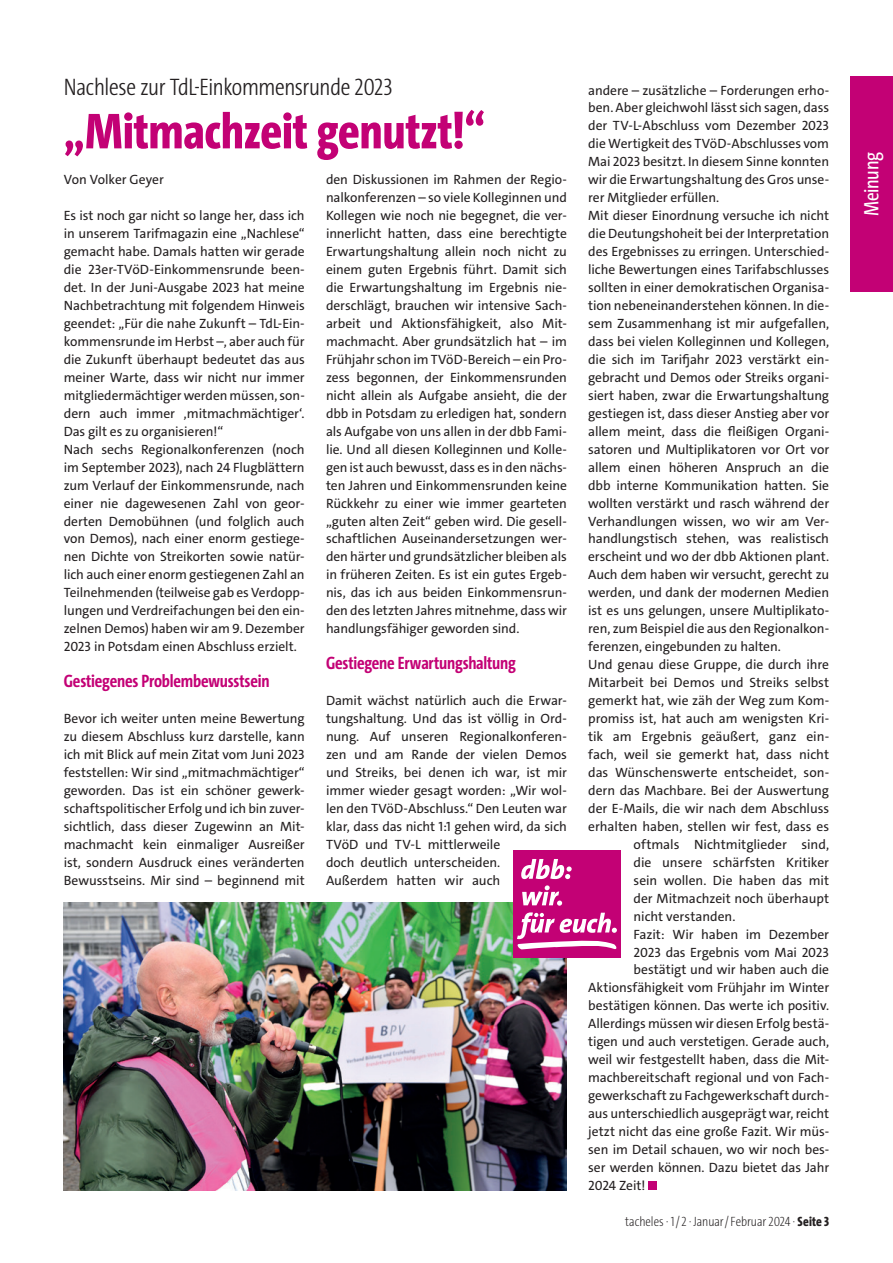
<style>
.page{position:relative;width:893px;height:1263px;background:#fff}
.page>*{position:absolute;margin:0;border:0;box-sizing:border-box;transform-origin:0 0}
._03_Überschrift_34pt_Mag{font:800 51px "The Sans Cd LF8";letter-spacing:-.005em;color:#c30175}
._02_Dachzeile_16pt{font:300 24px "The Sans Cd LF3";letter-spacing:-.015em;color:#231f20}
._05_Fliesstext{font:21px "The Sans Cd LF5 Plain";letter-spacing:-.015em;color:#fff}
._06_Zw-Überschrift_12_Mag{font:700 18px "The Sans Cd LF7";letter-spacing:-.01em;color:#c30175}
._05_Fliesstext-2{font:13.5px/18px "The Sans C4 s";letter-spacing:-.005em;color:#231f20;text-align:justify}
.t1{font:200 13.5px "The Sans Cd LF2";letter-spacing:-.005em;color:#231f20}
.s1{font-family:"The Sans Cd LF8";font-weight:800}
</style>
<div class="page">
<div style="left:850px;top:77px;width:43px;height:215px;background:#c30175"></div>
<div style="left:648px;top:1181px;width:9px;height:9px;background:#c30175"></div>
<img style="left:64px;top:902px;width:503px;height:289px">
<div style="left:513px;top:850px;width:108px;height:108px;background:#c30175"></div>
<svg style="left:521px;top:859px;width:51px;height:20px"></svg>
<svg style="left:522px;top:885px;width:40px;height:21px"></svg>
<svg style="left:517px;top:912px;width:100px;height:38px"></svg>
<p class="_02_Dachzeile_16pt" style="left:64px;top:71px;width:330px">Nachlese zur TdL-Einkommensrunde 2023</p>
<p class="_03_Überschrift_34pt_Mag" style="left:64px;top:98px;width:423px">„Mitmachzeit genutzt!“</p>
<p class="_05_Fliesstext-2" style="left:64px;top:171px;width:102px">Von Volker Geyer</p>
<p class="_05_Fliesstext-2" style="left:64px;top:207px;width:242px">Es ist noch gar nicht so lange her, dass ich in unserem Tarifmagazin eine „Nachlese“ gemacht habe. Damals hatten wir gerade die 23er-TVöD-Einkommensrunde been&shy;det. In der Juni-Ausgabe 2023 hat meine Nachbetrachtung mit folgendem Hinweis geendet: „Für die nahe Zukunft – TdL-Ein&shy;kommensrunde im Herbst –, aber auch für die Zukunft überhaupt bedeutet das aus meiner Warte, dass wir nicht nur immer mitgliedermächtiger werden müssen, son&shy;dern auch immer ‚mitmachmächtiger‘.<br>Das gilt es zu organisieren!“</p>
<p class="_05_Fliesstext-2" style="left:64px;top:440px;width:242px">Nach sechs Regionalkonferenzen (noch im September 2023), nach 24 Flugblättern zum Verlauf der Einkommensrunde, nach einer nie dagewesenen Zahl von geor&shy;derten Demobühnen (und folglich auch von Demos), nach einer enorm gestiege&shy;nen Dichte von Streikorten sowie natür&shy;lich auch einer enorm gestiegenen Zahl an Teilnehmenden (teilweise gab es Verdopp&shy;lungen und Verdreifachungen bei den ein&shy;zelnen Demos) haben wir am 9. Dezember 2023 in Potsdam einen Abschluss erzielt.</p>
<p class="_06_Zw-Überschrift_12_Mag" style="left:64px;top:669px;width:207px">Gestiegenes Problembewusstsein</p>
<p class="_05_Fliesstext-2" style="left:64px;top:709px;width:242px">Bevor ich weiter unten meine Bewertung zu diesem Abschluss kurz darstelle, kann ich mit Blick auf mein Zitat vom Juni 2023 feststellen: Wir sind „mitmachmächtiger“ geworden. Das ist ein schöner gewerk&shy;schaftspolitischer Erfolg und ich bin zuver&shy;sichtlich, dass dieser Zugewinn an Mit&shy;machmacht kein einmaliger Ausreißer ist, sondern Ausdruck eines veränderten Bewusstseins. Mir sind – beginnend mit</p>
<p class="_05_Fliesstext-2" style="left:326px;top:171px;width:242px">den Diskussionen im Rahmen der Regio&shy;nalkonferenzen – so viele Kolleginnen und Kollegen wie noch nie begegnet, die ver&shy;innerlicht hatten, dass eine berechtigte Erwartungshaltung allein noch nicht zu einem guten Ergebnis führt. Damit sich die Erwartungshaltung im Ergebnis nie&shy;derschlägt, brauchen wir intensive Sach&shy;arbeit und Aktionsfähigkeit, also Mit&shy;machmacht. Aber grundsätzlich hat – im Frühjahr schon im TVöD-Bereich – ein Pro&shy;zess begonnen, der Einkommensrunden nicht allein als Aufgabe ansieht, die der dbb in Potsdam zu erledigen hat, sondern als Aufgabe von uns allen in der dbb Fami&shy;lie. Und all diesen Kolleginnen und Kolle&shy;gen ist auch bewusst, dass es in den nächs&shy;ten Jahren und Einkommensrunden keine Rückkehr zu einer wie immer gearteten „guten alten Zeit“ geben wird. Die gesell&shy;schaftlichen Auseinandersetzungen wer&shy;den härter und grundsätzlicher bleiben als in früheren Zeiten. Es ist ein gutes Ergeb&shy;nis, das ich aus beiden Einkommensrun&shy;den des letzten Jahres mitnehme, dass wir handlungsfähiger geworden sind.</p>
<p class="_06_Zw-Überschrift_12_Mag" style="left:326px;top:651px;width:191px">Gestiegene Erwartungshaltung</p>
<p class="_05_Fliesstext-2" style="left:326px;top:692px;width:242px;text-align:left">Damit wächst natürlich auch die Erwar&shy;tungshaltung. Und das ist völlig in Ord&shy;nung. Auf unseren Regionalkonferen&shy;zen und am Rande der vielen Demos und Streiks, bei denen ich war, ist mir immer wieder gesagt worden: „Wir wol&shy;len den TVöD-Abschluss.“ Den Leuten war klar, dass das nicht 1:1 gehen wird, da sich TVöD und TV-L mittlerweile<br>doch deutlich unterscheiden.<br>Außerdem hatten wir auch</p>
<p class="_05_Fliesstext-2" style="left:588px;top:81px;width:242px">andere – zusätzliche – Forderungen erho&shy;ben. Aber gleichwohl lässt sich sagen, dass der TV-L-Abschluss vom Dezember 2023 die Wertigkeit des TVöD-Abschlusses vom Mai 2023 besitzt. In diesem Sinne konnten wir die Erwartungshaltung des Gros unse&shy;rer Mitglieder erfüllen.</p>
<p class="_05_Fliesstext-2" style="left:588px;top:207px;width:242px">Mit dieser Einordnung versuche ich nicht die Deutungshoheit bei der Interpretation des Ergebnisses zu erringen. Unterschied&shy;liche Bewertungen eines Tarifabschlusses sollten in einer demokratischen Organisa&shy;tion nebeneinanderstehen können. In die&shy;sem Zusammenhang ist mir aufgefallen, dass bei vielen Kolleginnen und Kollegen, die sich im Tarifjahr 2023 verstärkt ein&shy;gebracht und Demos oder Streiks organi&shy;siert haben, zwar die Erwartungshaltung gestiegen ist, dass dieser Anstieg aber vor allem meint, dass die fleißigen Organi&shy;satoren und Multiplikatoren vor Ort vor allem einen höheren Anspruch an die dbb interne Kommunikation hatten. Sie wollten verstärkt und rasch während der Verhandlungen wissen, wo wir am Ver&shy;handlungstisch stehen, was realistisch erscheint und wo der dbb Aktionen plant.<br>Auch dem haben wir versucht, gerecht zu werden, und dank der modernen Medien ist es uns gelungen, unsere Multiplikato&shy;ren, zum Beispiel die aus den Regionalkon&shy;ferenzen, eingebunden zu halten.</p>
<p class="_05_Fliesstext-2" style="left:588px;top:656px;width:242px">Und genau diese Gruppe, die durch ihre</p>
<p class="_05_Fliesstext-2" style="left:588px;top:674px;width:242px">Mitarbeit bei Demos und Streiks selbst</p>
<p class="_05_Fliesstext-2" style="left:588px;top:692px;width:242px">gemerkt hat, wie zäh der Weg zum Kom-</p>
<p class="_05_Fliesstext-2" style="left:588px;top:709px;width:242px">promiss ist, hat auch am wenigsten Kri-</p>
<p class="_05_Fliesstext-2" style="left:588px;top:727px;width:242px">tik am Ergebnis geäußert, ganz ein-</p>
<p class="_05_Fliesstext-2" style="left:588px;top:745px;width:242px">fach, weil sie gemerkt hat, dass nicht</p>
<p class="_05_Fliesstext-2" style="left:588px;top:763px;width:242px">das Wünschenswerte entscheidet, son-</p>
<p class="_05_Fliesstext-2" style="left:588px;top:781px;width:242px">dern das Machbare. Bei der Auswertung</p>
<p class="_05_Fliesstext-2" style="left:588px;top:799px;width:242px">der E-Mails, die wir nach dem Abschluss</p>
<p class="_05_Fliesstext-2" style="left:588px;top:817px;width:242px">erhalten haben, stellen wir fest, dass es</p>
<p class="_05_Fliesstext-2" style="left:634px;top:835px;width:197px">oftmals Nichtmitglieder sind,</p>
<p class="_05_Fliesstext-2" style="left:634px;top:853px;width:197px">die unsere schärfsten Kritiker</p>
<p class="_05_Fliesstext-2" style="left:634px;top:871px;width:197px">sein wollen. Die haben das mit</p>
<p class="_05_Fliesstext-2" style="left:634px;top:889px;width:197px">der Mitmachzeit noch überhaupt</p>
<p class="_05_Fliesstext-2" style="left:634px;top:907px;width:103px">nicht verstanden.</p>
<p class="_05_Fliesstext-2" style="left:634px;top:925px;width:197px">Fazit: Wir haben im Dezember</p>
<p class="_05_Fliesstext-2" style="left:634px;top:943px;width:197px">2023 das Ergebnis vom Mai 2023</p>
<p class="_05_Fliesstext-2" style="left:634px;top:961px;width:197px">bestätigt und wir haben auch die</p>
<p class="_05_Fliesstext-2" style="left:588px;top:979px;width:242px">Aktionsfähigkeit vom Frühjahr im Winter</p>
<p class="_05_Fliesstext-2" style="left:588px;top:997px;width:242px">bestätigen können. Das werte ich positiv.</p>
<p class="_05_Fliesstext-2" style="left:588px;top:1015px;width:242px">Allerdings müssen wir diesen Erfolg bestä-</p>
<p class="_05_Fliesstext-2" style="left:588px;top:1033px;width:242px">tigen und auch verstetigen. Gerade auch,</p>
<p class="_05_Fliesstext-2" style="left:588px;top:1051px;width:242px">weil wir festgestellt haben, dass die Mit-</p>
<p class="_05_Fliesstext-2" style="left:588px;top:1069px;width:242px">machbereitschaft regional und von Fach-</p>
<p class="_05_Fliesstext-2" style="left:588px;top:1087px;width:242px">gewerkschaft zu Fachgewerkschaft durch-</p>
<p class="_05_Fliesstext-2" style="left:588px;top:1105px;width:242px">aus unterschiedlich ausgeprägt war, reicht</p>
<p class="_05_Fliesstext-2" style="left:588px;top:1122px;width:242px">jetzt nicht das eine große Fazit. Wir müs-</p>
<p class="_05_Fliesstext-2" style="left:588px;top:1140px;width:242px">sen im Detail schauen, wo wir noch bes-</p>
<p class="_05_Fliesstext-2" style="left:588px;top:1158px;width:242px">ser werden können. Dazu bietet das Jahr</p>
<p class="_05_Fliesstext-2" style="left:588px;top:1176px;width:59px">2024 Zeit!</p>
<p class="t1" style="left:625px;top:1212px;width:206px">tacheles · 1 / 2 · Januar / Februar 2024 · <span class="s1">Seite 3</span></p>
<p class="_05_Fliesstext" style="left:858px;top:216px;width:66px;rotate:-90deg">Meinung</p>
</div>
